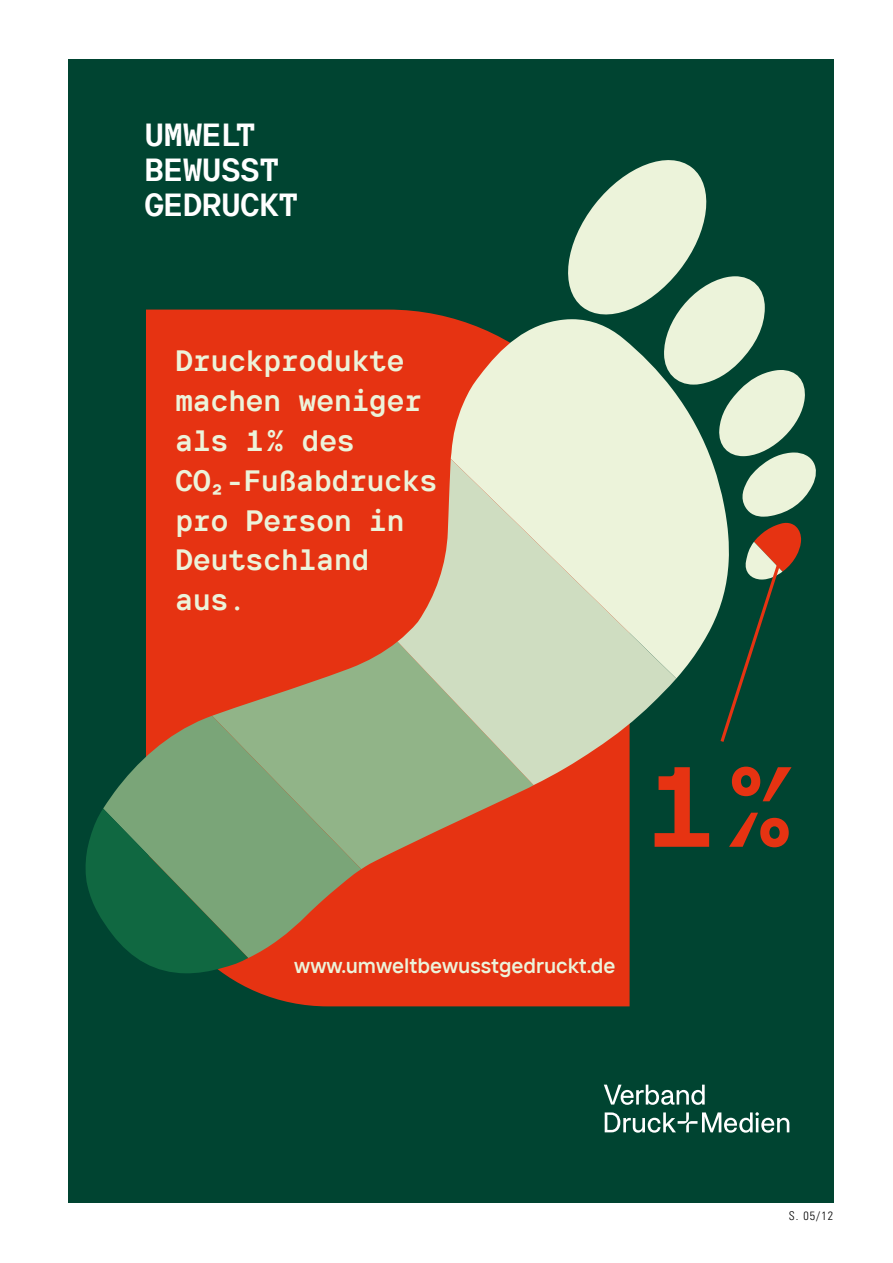
<style>
.page{position:relative;width:893px;height:1263px;background:#fff}
.page>*{position:absolute;margin:0;border:0;box-sizing:border-box;transform-origin:0 0}
.t1{font:700 113.7px "TT Interphases Pro Mono";color:#e63312}
.t2{font:700 31.95px/35.1px "TT Interphases Pro Mono";color:#fff}
.t3{font:700 29.4px/39.8px "TT Interphases Pro Mono";color:#ecf3da}
.t4{font:20.85px "TT Interphases Pro Dm Bd";color:#ecf3da}
.t5{font:300 condensed 12px "Univers LT Std";color:#000}
</style>
<div class="page">
<div style="left:68px;top:60px;width:765px;height:1143px;background:#004431"></div>
<div style="left:146px;top:310px;width:484px;height:696px;background:#e63312"></div>
<svg style="left:604px;top:1084px;width:185px;height:49px"></svg>
<svg style="left:212px;top:641px;width:322px;height:228px;fill:#91b488"></svg>
<svg style="left:103px;top:716px;width:258px;height:242px;fill:#7aa578"></svg>
<svg style="left:85px;top:808px;width:163px;height:165px"></svg>
<svg style="left:451px;top:319px;width:108px;height:140px;fill:#ecf3da"></svg>
<svg style="left:397px;top:459px;width:233px;height:326px;fill:#cfddc1"></svg>
<svg style="left:559px;top:160px;width:257px;height:585px"></svg>
<p class="t2" style="left:145px;top:116px;width:155px">UMWELT<br>BEWUSST<br>GEDRUCKT</p>
<p class="t3" style="left:176px;top:341px;width:263px">Druckprodukte machen weniger als 1 % des<br>CO₂-Fußabdrucks pro Person in<br>Deutschland aus.</p>
<h1 class="t1" style="left:647px;top:732px;width:149px">1 %</h1>
<p class="t4" style="left:294px;top:952px;width:323px">www.umweltbewusstgedruckt.de</p>
<p class="t5" style="left:789px;top:1208px;width:46px">S. 05/12</p>
</div>
